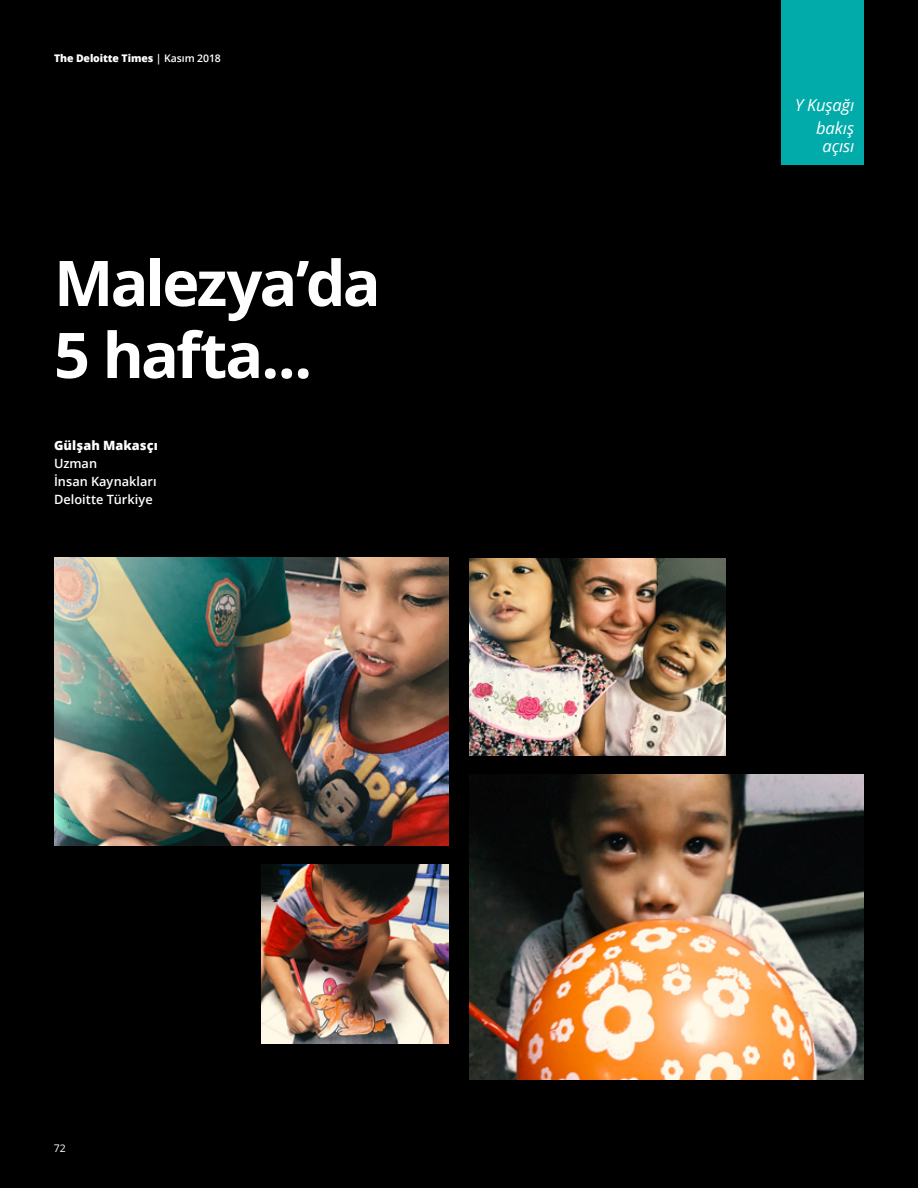
<style>
.page{position:relative;width:918px;height:1188px;background:#000}
.page>*{position:absolute;margin:0;border:0;box-sizing:border-box;transform-origin:0 0}
.t1{font:700 63px/72px "Open Sans";letter-spacing:-.045em;color:#fff}
.t2{font:italic 16.5px/22.8px "Open Sans";letter-spacing:-.005em;color:#fff;text-align:right}
.t3{font:600 12.75px/18px "Open Sans";color:#fff}
.t4{font:800 12.75px "Open Sans";letter-spacing:.01em;color:#fff}
.t5{font:800 10.5px "Open Sans";letter-spacing:-.01em;color:#fff}
.t6{font:10.5px "Open Sans";color:#fff}
.s1{font-weight:600}
</style>
<div class="page">
<div style="left:781px;top:0;width:83px;height:165px;background:#00abaa"></div>
<img style="left:54px;top:558px;width:394px;height:288px">
<img style="left:470px;top:774px;width:394px;height:306px">
<img style="left:470px;top:558px;width:255px;height:198px">
<img style="left:262px;top:864px;width:186px;height:180px">
<p class="t5" style="left:54px;top:50px;width:168px">The Deloitte Times <span class="s1">| Kasım 2018</span></p>
<h1 class="t1" style="left:54px;top:246px;width:328px">Malezya’da<br>5 hafta...</h1>
<p class="t4" style="left:54px;top:436px;width:106px">Gülşah Makasçı</p>
<p class="t3" style="left:54px;top:454px;width:104px">Uzman<br>İnsan Kaynakları<br>Deloitte Türkiye</p>
<p class="t6" style="left:54px;top:1141px;width:13px">72</p>
<p class="t2" style="left:795px;top:93px;width:61px">Y Kuşağı bakış</p>
<p class="t2" style="left:823px;top:134px;width:33px">açısı</p>
</div>
